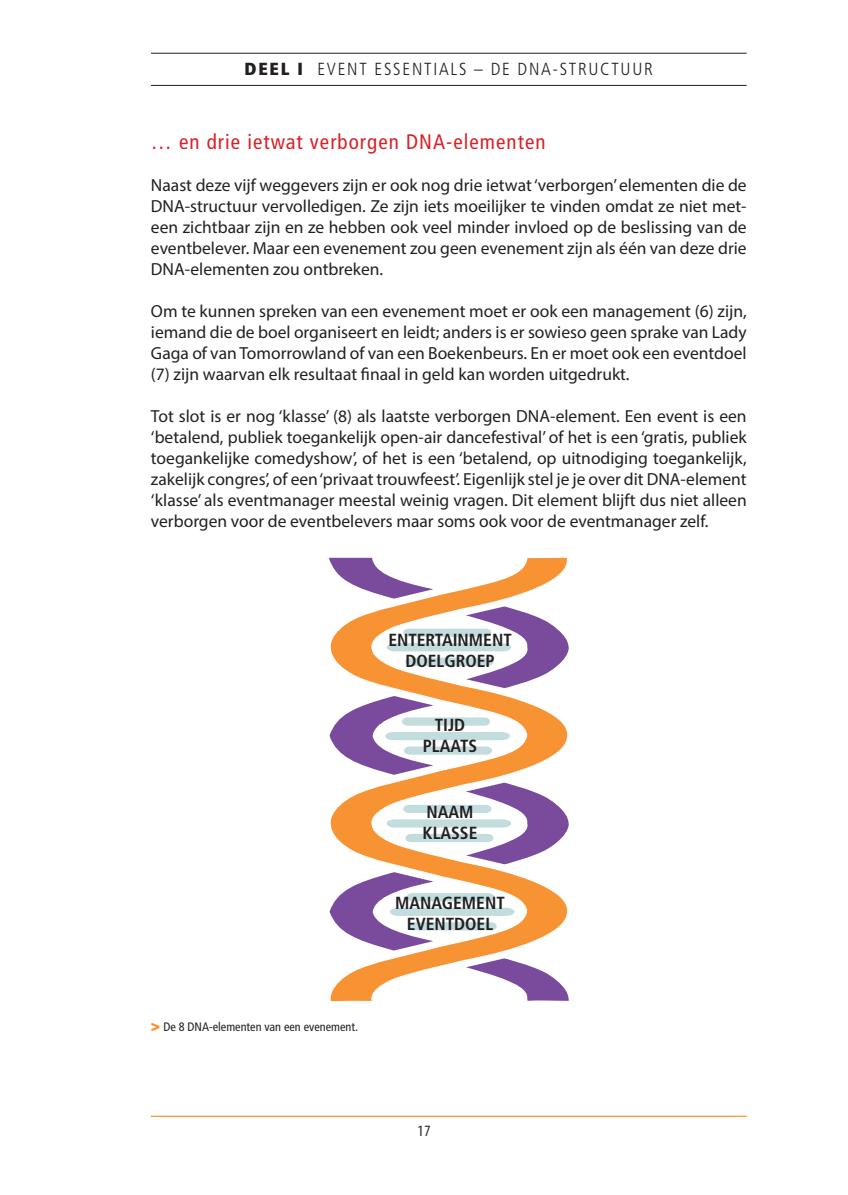
<style>
.page{position:relative;width:848px;height:1195px;background:#fff}
.page>*{position:absolute;margin:0;border:0;box-sizing:border-box;transform-origin:0 0}
.t1{font:condensed 21px "Frutiger";letter-spacing:.05em;color:#da2128}
.t2{font:17.5px/21px "Myriad Pro";color:#231f20;text-align:justify}
.t3{font:700 condensed 17.5px/21px "Frutiger";color:#231f20;text-align:center}
.t4{font:300 condensed 17.5px "Frutiger";letter-spacing:.1em;color:#231f20}
.t5{font:condensed 15.75px "Myriad Pro";color:#231f20}
.t6{font:condensed 12.25px "Frutiger";color:#231f20}
.s1{font-weight:900}
.s2{font-weight:900;font-stretch:normal;font-size:15.75px;color:#f79332}
</style>
<div class="page">
<hr style="left:151px;top:85px;width:595px;height:1px;background:#231f20">
<hr style="left:151px;top:53px;width:595px;height:1px;background:#231f20">
<hr style="left:151px;top:1115px;width:595px;height:2px;background:#f79332">
<svg style="left:329px;top:558px;width:240px;height:176px"></svg>
<svg style="left:386px;top:606px;width:182px;height:82px"></svg>
<svg style="left:330px;top:734px;width:239px;height:138px"></svg>
<svg style="left:386px;top:782px;width:182px;height:82px"></svg>
<svg style="left:329px;top:696px;width:181px;height:79px"></svg>
<svg style="left:329px;top:872px;width:240px;height:129px"></svg>
<p class="t4" style="left:244px;top:59px;width:410px"><span class="s1">DEEL I</span> EVENT ESSENTIALS – DE DNA-STRUCTUUR</p>
<p class="t1" style="left:151px;top:130px;width:396px">… en drie ietwat verborgen DNA-elementen</p>
<p class="t2" style="left:151px;top:174px;width:597px">Naast deze vijf weggevers zijn er ook nog drie ietwat ‘verborgen’ elementen die de DNA-structuur vervolledigen. Ze zijn iets moeilijker te vinden omdat ze niet met&shy;een zichtbaar zijn en ze hebben ook veel minder invloed op de beslissing van de eventbelever. Maar een evenement zou geen evenement zijn als één van deze drie DNA-elementen zou ontbreken.</p>
<p class="t2" style="left:151px;top:300px;width:597px">Om te kunnen spreken van een evenement moet er ook een management (6) zijn, iemand die de boel organiseert en leidt; anders is er sowieso geen sprake van Lady Gaga of van Tomorrowland of van een Boekenbeurs. En er moet ook een eventdoel (7) zijn waarvan elk resultaat finaal in geld kan worden uitgedrukt.</p>
<p class="t2" style="left:151px;top:405px;width:597px">Tot slot is er nog ‘klasse’ (8) als laatste verborgen DNA-element. Een event is een ‘betalend, publiek toegankelijk open-air dancefestival’ of het is een ‘gratis, publiek toegankelijke comedyshow’, of het is een ‘betalend, op uitnodiging toegankelijk, zakelijk congres’, of een ‘privaat trouwfeest’. Eigenlijk stel je je over dit DNA-element ‘klasse’ als eventmanager meestal weinig vragen. Dit element blijft dus niet alleen verborgen voor de eventbelevers maar soms ook voor de eventmanager zelf.</p>
<p class="t3" style="left:388px;top:630px;width:125px">ENTERTAINMENT<br>DOELGROEP</p>
<p class="t3" style="left:423px;top:714px;width:56px">TIJD<br>PLAATS</p>
<p class="t3" style="left:422px;top:801px;width:56px;text-align:left">NAAM<br>KLASSE</p>
<p class="t6" style="left:151px;top:1020px;width:208px"><span class="s2">&gt;</span> De 8 DNA-elementen van een evenement.</p>
<p class="t3" style="left:395px;top:892px;width:111px">MANAGEMENT<br>EVENTDOEL</p>
<p class="t5" style="left:417px;top:1121px;width:14px">17</p>
</div>
